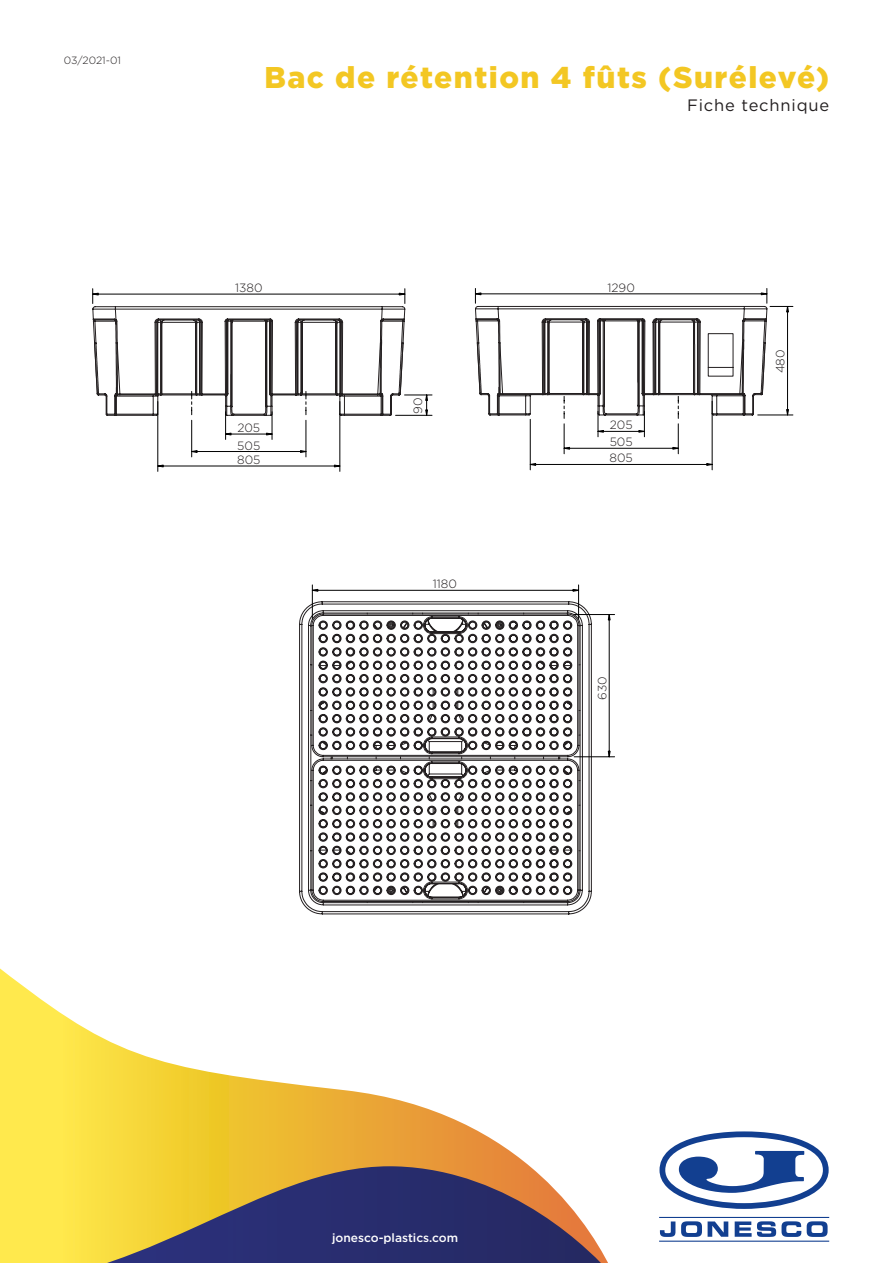
<style>
.page{position:relative;width:893px;height:1263px;background:#fff}
.page>*{position:absolute;margin:0;border:0;box-sizing:border-box;transform-origin:0 0}
.t1{font:900 30px "Gotham";letter-spacing:.05em;color:#f3c723}
.t2{font:16.5px "Gotham";letter-spacing:.05em;color:#231f20}
.t3{font:300 12px "Gotham";color:#231f20}
.t4{font:500 12px "Gotham";color:#fff}
.t5{font:300 10.5px "Gotham";letter-spacing:-.005em;color:#231f20}
</style>
<div class="page">
<svg style="left:0;top:968px;width:530px;height:295px"></svg>
<svg style="left:62px;top:1166px;width:546px;height:97px;background:#817261"></svg>
<svg style="left:659px;top:1131px;width:170px;height:111px"></svg>
<svg style="left:92px;top:288px;width:340px;height:184px"></svg>
<svg style="left:474px;top:288px;width:319px;height:182px"></svg>
<svg style="left:299px;top:605px;width:290px;height:309px"></svg>
<svg style="left:310px;top:584px;width:305px;height:318px"></svg>
<p class="t5" style="left:64px;top:53px;width:59px">03/2021-01</p>
<h1 class="t1" style="left:264px;top:56px;width:566px">Bac de rétention 4 fûts (Surélevé)</h1>
<h2 class="t2" style="left:687px;top:95px;width:144px">Fiche technique</h2>
<p class="t3" style="left:235px;top:280px;width:29px">1380</p>
<p class="t3" style="left:607px;top:280px;width:29px">1290</p>
<p class="t3" style="left:410px;top:414px;width:18px;rotate:-90deg">90</p>
<p class="t3" style="left:237px;top:420px;width:24px">205</p>
<p class="t3" style="left:610px;top:417px;width:24px">205</p>
<p class="t3" style="left:237px;top:438px;width:25px">505</p>
<p class="t3" style="left:610px;top:434px;width:25px">505</p>
<p class="t3" style="left:237px;top:452px;width:25px">805</p>
<p class="t3" style="left:609px;top:450px;width:25px">805</p>
<p class="t3" style="left:433px;top:576px;width:26px">1180</p>
<p class="t3" style="left:595px;top:700px;width:25px;rotate:-90deg">630</p>
<p class="t3" style="left:772px;top:373px;width:26px;rotate:-90deg">480</p>
<p class="t4" style="left:332px;top:1229px;width:128px">jonesco-plastics.com</p>
</div>
